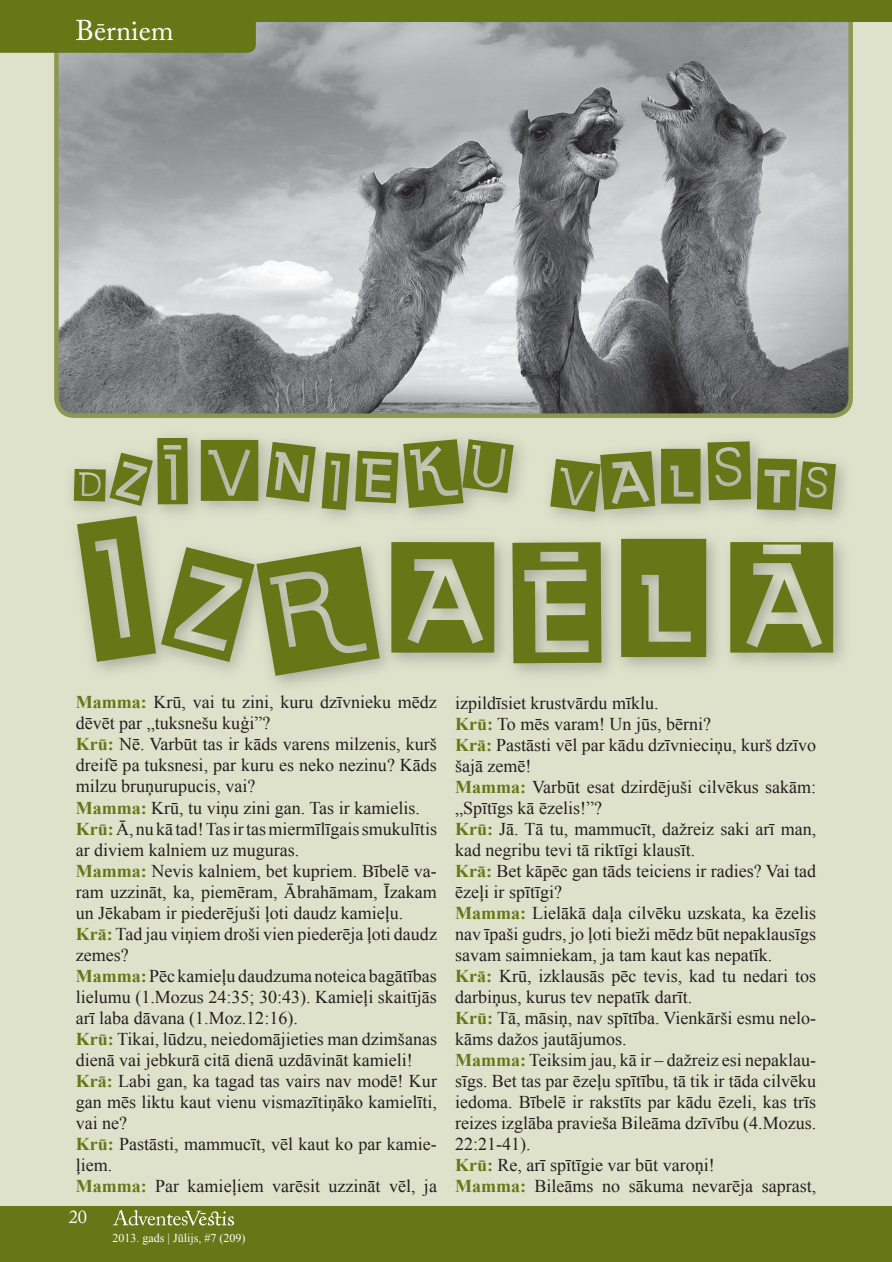
<style>
.page{position:relative;width:892px;height:1262px;background:#fff}
.page>*{position:absolute;margin:0;border:0;box-sizing:border-box;transform-origin:0 0}
.t1{font:177.9px "Earwig Factory";color:#677717}
.t2{font:82.5px "Earwig Factory";color:#677717}
.t3{font:28.35px "Adobe Caslon Pro";color:#fff}
.t4{font:18.45px "Adobe Caslon Pro";color:#fff}
.t5{font:18px/21px "Times New Roman";color:#231f20}
.t6{font:12px "Times New Roman";color:#fff}
.s1{font-weight:700;color:#677717}
</style>
<div class="page">
<div style="left:0;top:1203px;width:891px;height:58px;background:#677717"></div>
<svg style="left:113px;top:1209px;width:121px;height:16px"></svg>
<div style="left:0;top:2px;width:891px;height:1203px;background:#dee2cb"></div>
<img style="left:56px;top:1px;width:794px;height:414px;border-radius:18px">
<div style="left:54px;top:0;width:798px;height:418px;border:4px solid #8c9851;border-radius:18px"></div>
<div style="left:0;top:0;width:891px;height:22px;background:#677717"></div>
<div style="left:61px;top:425px;width:795px;height:271px;background:#231f20;opacity:.29"></div>
<div style="left:0;top:22px;width:256px;height:31px;background:#677717"></div>
<h3 class="t3" style="left:75px;top:14px;width:100px">Bērniem</h3>
<h2 class="t2" style="left:69px;top:419px;width:772px">DZĪVNIEKU VALSTS</h2>
<h1 class="t1" style="left:69px;top:476px;width:778px">IZRAĒLĀ</h1>
<p class="t5" style="left:76px;top:691px;width:362px"><span class="s1">Mamma:</span> Krū, vai tu zini, kuru dzīvnieku mēdz dēvēt par „tuksnešu kuģi”?<br><span class="s1">Krū:</span> Nē. Varbūt tas ir kāds varens milzenis, kurš dreifē pa tuksnesi, par kuru es neko nezinu? Kāds milzu bruņurupucis, vai?<br><span class="s1">Mamma:</span> Krū, tu viņu zini gan. Tas ir kamielis.<br><span class="s1">Krū:</span> Ā, nu kā tad! Tas ir tas miermīlīgais smukulītis ar diviem kalniem uz muguras.<br><span class="s1">Mamma:</span> Nevis kalniem, bet kupriem. Bībelē va&shy;ram uzzināt, ka, piemēram, Ābrahāmam, Īzakam un Jēkabam ir piederējuši ļoti daudz kamieļu.<br><span class="s1">Krā:</span> Tad jau viņiem droši vien piederēja ļoti daudz zemes?<br><span class="s1">Mamma:</span> Pēc kamieļu daudzuma noteica bagātības lielumu (1.Mozus 24:35; 30:43). Kamieļi skaitījās arī laba dāvana (1.Moz.12:16).<br><span class="s1">Krū:</span> Tikai, lūdzu, neiedomājieties man dzimšanas dienā vai jebkurā citā dienā uzdāvināt kamieli!<br><span class="s1">Krā:</span> Labi gan, ka tagad tas vairs nav modē! Kur gan mēs liktu kaut vienu vismazītiņāko kamielīti, vai ne?<br><span class="s1">Krū:</span> Pastāsti, mammucīt, vēl kaut ko par ka-mie&shy;ļiem.<br><span class="s1">Mamma:</span> Par kamieļiem varēsit uzzināt vēl, ja</p>
<p class="t5" style="left:455px;top:691px;width:362px">izpildīsiet krustvārdu mīklu.<br><span class="s1">Krū:</span> To mēs varam! Un jūs, bērni?<br><span class="s1">Krā:</span> Pastāsti vēl par kādu dzīvnieciņu, kurš dzīvo šajā zemē!<br><span class="s1">Mamma:</span> Varbūt esat dzirdējuši cilvēkus sakām: „Spītīgs kā ēzelis!”?<br><span class="s1">Krū:</span> Jā. Tā tu, mammucīt, dažreiz saki arī man, kad negribu tevi tā riktīgi klausīt.<br><span class="s1">Krā:</span> Bet kāpēc gan tāds teiciens ir radies? Vai tad ēzeļi ir spītīgi?<br><span class="s1">Mamma:</span> Lielākā daļa cilvēku uzskata, ka ēzelis nav īpaši gudrs, jo ļoti bieži mēdz būt nepaklausīgs savam saimniekam, ja tam kaut kas nepatīk.<br><span class="s1">Krā:</span> Krū, izklausās pēc tevis, kad tu nedari tos darbiņus, kurus tev nepatīk darīt.<br><span class="s1">Krū:</span> Tā, māsiņ, nav spītība. Vienkārši esmu nelo&shy;kāms dažos jautājumos.<br><span class="s1">Mamma:</span> Teiksim jau, kā ir – dažreiz esi nepaklau&shy;sīgs. Bet tas par ēzeļu spītību, tā tik ir tāda cilvēku iedoma. Bībelē ir rakstīts par kādu ēzeli, kas trīs reizes izglāba pravieša Bileāma dzīvību (4.Mozus.<br>22:21-41).<br><span class="s1">Krū:</span> Re, arī spītīgie var būt varoņi!<br><span class="s1">Mamma:</span> Bileāms no sākuma nevarēja saprast,</p>
<p class="t4" style="left:69px;top:1205px;width:20px">20</p>
<p class="t6" style="left:112px;top:1229px;width:134px">2013. gads | Jūlijs, #7 (209)</p>
</div>
